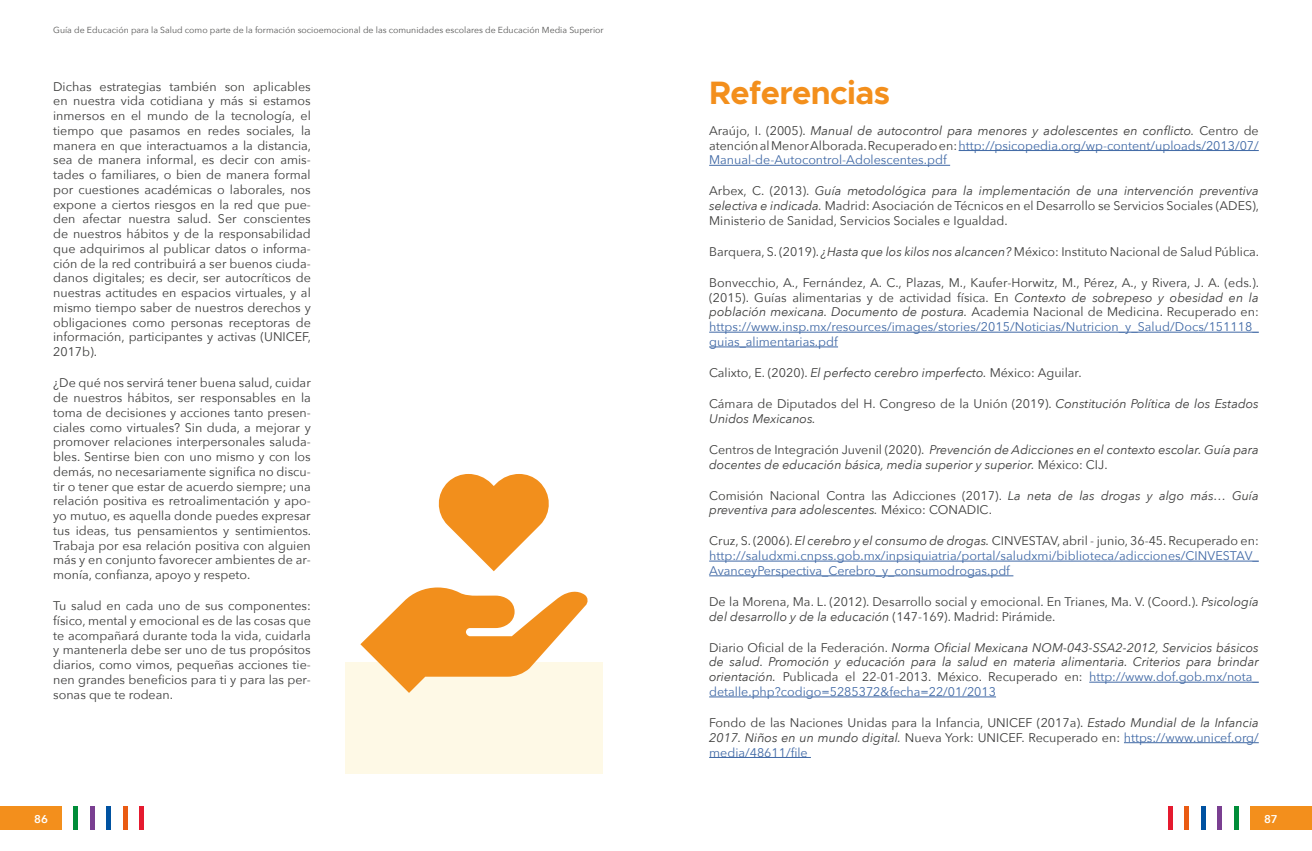
<style>
.page{position:relative;width:1312px;height:851px;background:#fff}
.page>*{position:absolute;margin:0;border:0;box-sizing:border-box;transform-origin:0 0}
.t1{font:700 32.5px "Metropolis";letter-spacing:-.02em;color:#f38f1c}
.t2{font:12.5px/14.8px "Avenir Next";color:#3c3c3b;text-align:justify}
.t3{font:italic 12.5px/14.8px "Avenir Next";color:#3c3c3b}
.t4{font:12.5px/14.8px "Avenir Next";color:#3f68a5;text-align:justify}
.t5{font:600 11.25px "Avenir Next";color:#fff}
.t6{font:8.75px "Avenir Next";color:#575756}
.s1{color:#3c3c3b}
.s2{font-style:italic;color:#3c3c3b}
.s3{font-style:italic}
.s4{color:#3f68a5}
.s5{font-style:normal}
.s6{font-style:normal;color:#3f68a5}
</style>
<div class="page">
<div style="left:0;top:806px;width:62px;height:24px;background:#f38f1c"></div>
<div style="left:139px;top:806px;width:5px;height:24px;background:#e51a2f"></div>
<hr style="left:123px;top:806px;width:4px;height:24px;background:#ea5b13">
<div style="left:106px;top:806px;width:5px;height:24px;background:#0052a1"></div>
<hr style="left:90px;top:806px;width:4px;height:24px;background:#7a3f91">
<hr style="left:74px;top:806px;width:4px;height:24px;background:#008d39">
<div style="left:345px;top:662px;width:257px;height:112px;background:#fef9e6"></div>
<svg style="left:438px;top:474px;width:111px;height:97px"></svg>
<svg style="left:360px;top:587px;width:228px;height:105px"></svg>
<hr style="left:958px;top:150px;width:300px;height:1px;background:#3f68a5">
<hr style="left:709px;top:165px;width:240px;height:1px;background:#3f68a5">
<hr style="left:709px;top:332px;width:549px;height:1px;background:#3f68a5">
<hr style="left:709px;top:346px;width:128px;height:1px;background:#3f68a5">
<hr style="left:709px;top:560px;width:549px;height:1px;background:#3f68a5">
<hr style="left:709px;top:575px;width:304px;height:1px;background:#3f68a5">
<hr style="left:1088px;top:681px;width:170px;height:1px;background:#3f68a5">
<hr style="left:709px;top:696px;width:286px;height:1px;background:#3f68a5">
<hr style="left:1123px;top:742px;width:135px;height:1px;background:#3f68a5">
<hr style="left:709px;top:757px;width:101px;height:1px;background:#3f68a5">
<div style="left:1250px;top:806px;width:61px;height:24px;background:#f38f1c"></div>
<div style="left:1167px;top:806px;width:5px;height:24px;background:#e51a2f"></div>
<hr style="left:1184px;top:806px;width:4px;height:24px;background:#ea5b13">
<div style="left:1200px;top:806px;width:5px;height:24px;background:#0052a1"></div>
<hr style="left:1217px;top:806px;width:4px;height:24px;background:#7a3f91">
<div style="left:1233px;top:806px;width:5px;height:24px;background:#008d39"></div>
<p class="t6" style="left:53px;top:23px;width:552px">Guía de Educación para la Salud como parte de la formación socioemocional de las comunidades escolares de Educación Media Superior</p>
<p class="t2" style="left:53px;top:78px;width:259px">Dichas estrategias también son aplicables en nuestra vida cotidiana y más si estamos inmersos en el mundo de la tecnología, el tiempo que pasamos en redes sociales, la manera en que interactuamos a la distancia, sea de manera informal, es decir con amis&shy;tades o familiares, o bien de manera formal por cuestiones académicas o laborales, nos expone a ciertos riesgos en la red que pue&shy;den afectar nuestra salud. Ser conscientes de nuestros hábitos y de la responsabilidad que adquirimos al publicar datos o informa&shy;ción de la red contribuirá a ser buenos ciuda&shy;danos digitales; es decir, ser autocríticos de nuestras actitudes en espacios virtuales, y al mismo tiempo saber de nuestros derechos y obligaciones como personas receptoras de información, participantes y activas (UNICEF, 2017b).</p>
<p class="t2" style="left:53px;top:375px;width:259px">¿De qué nos servirá tener buena salud, cuidar de nuestros hábitos, ser responsables en la toma de decisiones y acciones tanto presen&shy;ciales como virtuales? Sin duda, a mejorar y promover relaciones interpersonales saluda&shy;bles. Sentirse bien con uno mismo y con los demás, no necesariamente significa no discu&shy;tir o tener que estar de acuerdo siempre; una relación positiva es retroalimentación y apo&shy;yo mutuo, es aquella donde puedes expresar tus ideas, tus pensamientos y sentimientos.<br>Trabaja por esa relación positiva con alguien más y en conjunto favorecer ambientes de ar&shy;monía, confianza, apoyo y respeto.</p>
<p class="t2" style="left:53px;top:597px;width:259px">Tu salud en cada uno de sus componentes: físico, mental y emocional es de las cosas que te acompañará durante toda la vida, cuidarla y mantenerla debe ser uno de tus propósitos diarios, como vimos, pequeñas acciones tie&shy;nen grandes beneficios para ti y para las per&shy;sonas que te rodean.</p>
<p class="t5" style="left:34px;top:809px;width:15px">86</p>
<h1 class="t1" style="left:709px;top:72px;width:182px">Referencias</h1>
<p class="t4" style="left:709px;top:122px;width:551px"><span class="s1">Araújo, I. (2005).</span> <span class="s2">Manual de autocontrol para menores y adolescentes en conflicto.</span> <span class="s1">Centro de atención al Menor Alborada. Recuperado en:</span> http://psicopedia.org/wp-content/uploads/2013/07/ Manual-de-Autocontrol-Adolescentes.pdf</p>
<p class="t2" style="left:709px;top:183px;width:551px">Arbex, C. (2013). <span class="s3">Guía metodológica para la implementación de una intervención preventiva selectiva e indicada.</span> Madrid: Asociación de Técnicos en el Desarrollo se Servicios Sociales (ADES), Ministerio de Sanidad, Servicios Sociales e Igualdad.</p>
<p class="t2" style="left:709px;top:243px;width:551px">Barquera, S. (2019). <span class="s3">¿Hasta que los kilos nos alcancen?</span> México: Instituto Nacional de Salud Pública.</p>
<p class="t2" style="left:709px;top:274px;width:551px">Bonvecchio, A., Fernández, A. C., Plazas, M., Kaufer-Horwitz, M., Pérez, A., y Rivera, J. A. (eds.). (2015). Guías alimentarias y de actividad física. En <span class="s3">Contexto de sobrepeso y obesidad en la población mexicana. Documento de postura.</span> Academia Nacional de Medicina. Recuperado en: <span class="s4">https://www.insp.mx/resources/images/stories/2015/Noticias/Nutricion_y_Salud/Docs/151118_ guias_alimentarias.pdf</span></p>
<p class="t2" style="left:709px;top:364px;width:374px">Calixto, E. (2020). <span class="s3">El perfecto cerebro imperfecto.</span> México: Aguilar.</p>
<p class="t3" style="left:709px;top:395px;width:551px"><span class="s5">Cámara de Diputados del H. Congreso de la Unión (2019).</span> Constitución Política de los Estados<br>Unidos Mexicanos.</p>
<p class="t3" style="left:709px;top:441px;width:551px"><span class="s5">Centros de Integración Juvenil (2020).</span> Prevención de Adicciones en el contexto escolar. Guía para docentes de educación básica, media superior y superior. <span class="s5">México: CIJ.</span></p>
<p class="t2" style="left:709px;top:487px;width:551px">Comisión Nacional Contra las Adicciones (2017). <span class="s3">La neta de las drogas y algo más… Guía preventiva para adolescentes.</span> México: CONADIC.</p>
<p class="t4" style="left:709px;top:533px;width:551px"><span class="s1">Cruz, S. (2006).</span> <span class="s2">El cerebro y el consumo de drogas.</span> <span class="s1">CINVESTAV, abril - junio, 36-45. Recuperado en: </span>http://saludxmi.cnpss.gob.mx/inpsiquiatria/portal/saludxmi/biblioteca/adicciones/CINVESTAV_ AvanceyPerspectiva_Cerebro_y_consumodrogas.pdf</p>
<p class="t2" style="left:709px;top:593px;width:551px">De la Morena, Ma. L. (2012). Desarrollo social y emocional. En Trianes, Ma. V. (Coord.). <span class="s3">Psicología del desarrollo y de la educación</span> (147-169). Madrid: Pirámide.</p>
<p class="t3" style="left:709px;top:639px;width:551px;text-align:justify"><span class="s5">Diario Oficial de la Federación.</span> Norma Oficial Mexicana NOM-043-SSA2-2012, Servicios básicos de salud. Promoción y educación para la salud en materia alimentaria. Criterios para brindar orientación. <span class="s5">Publicada el 22-01-2013. México. Recuperado en:</span> <span class="s6">http://www.dof.gob.mx/nota_ detalle.php?codigo=5285372&amp;fecha=22/01/2013</span></p>
<p class="t2" style="left:709px;top:714px;width:551px">Fondo de las Naciones Unidas para la Infancia, UNICEF (2017a). <span class="s3">Estado Mundial de la Infancia 2017. Niños en un mundo digital.</span> Nueva York: UNICEF. Recuperado en: <span class="s4">https://www.unicef.org/ media/48611/file</span></p>
<p class="t5" style="left:1263px;top:809px;width:15px">87</p>
</div>
